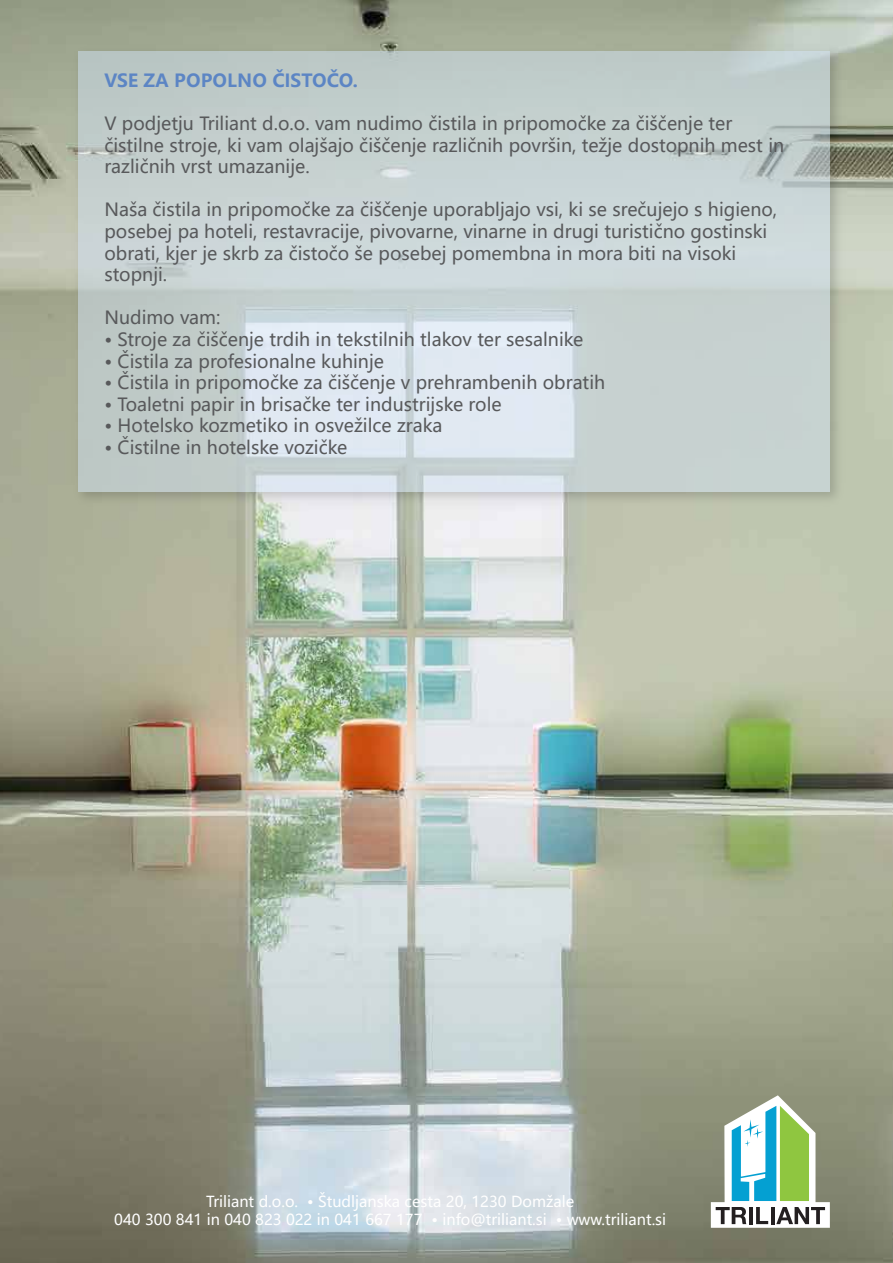
<style>
.page{position:relative;width:893px;height:1263px;background:#fff}
.page>*{position:absolute;margin:0;border:0;box-sizing:border-box;transform-origin:0 0}
.t1{font:18px/21.6px "Microsoft Ya Hei UI";color:#58595b}
.t2{font:700 18px "Microsoft Ya Hei UI";color:#5c85c4}
.t3{font:15px/18px "Microsoft Ya Hei UI";color:#fff;text-align:center}
</style>
<div class="page">
<img style="left:0;top:0;width:893px;height:1263px">
<img style="left:70px;top:43px;width:777px;height:466px">
<svg style="left:78px;top:52px;width:752px;height:440px;fill:#c7d1d0"></svg>
<svg style="left:711px;top:1095px;width:119px;height:133px"></svg>
<p class="t2" style="left:104px;top:68px;width:255px">VSE ZA POPOLNO ČISTOČO.</p>
<p class="t1" style="left:104px;top:112px;width:681px">V podjetju Triliant d.o.o. vam nudimo čistila in pripomočke za čiščenje ter čistilne stroje, ki vam olajšajo čiščenje različnih površin, težje dostopnih mest in različnih vrst umazanije.</p>
<p class="t1" style="left:104px;top:199px;width:674px">Naša čistila in pripomočke za čiščenje uporabljajo vsi, ki se srečujejo s higieno, posebej pa hoteli, restavracije, pivovarne, vinarne in drugi turistično gostinski obrati, kjer je skrb za čistočo še posebej pomembna in mora biti na visoki stopnji.</p>
<p class="t1" style="left:104px;top:307px;width:117px">Nudimo vam:</p>
<p class="t1" style="left:104px;top:328px;width:480px">• Stroje za čiščenje trdih in tekstilnih tlakov ter sesalnike</p>
<p class="t1" style="left:104px;top:350px;width:281px">• Čistila za profesionalne kuhinje</p>
<p class="t1" style="left:104px;top:371px;width:502px">• Čistila in pripomočke za čiščenje v prehrambenih obratih</p>
<p class="t1" style="left:104px;top:393px;width:399px">• Toaletni papir in brisačke ter industrijske role</p>
<p class="t1" style="left:104px;top:415px;width:340px">• Hotelsko kozmetiko in osvežilce zraka</p>
<p class="t1" style="left:104px;top:436px;width:244px">• Čistilne in hotelske vozičke</p>
<p class="t3" style="left:114px;top:1192px;width:553px">Triliant d.o.o. • Študljanska cesta 20, 1230 Domžale<br>040 300 841 in 040 823 022 in 041 667 177 • info@triliant.si • www.triliant.si</p>
</div>
